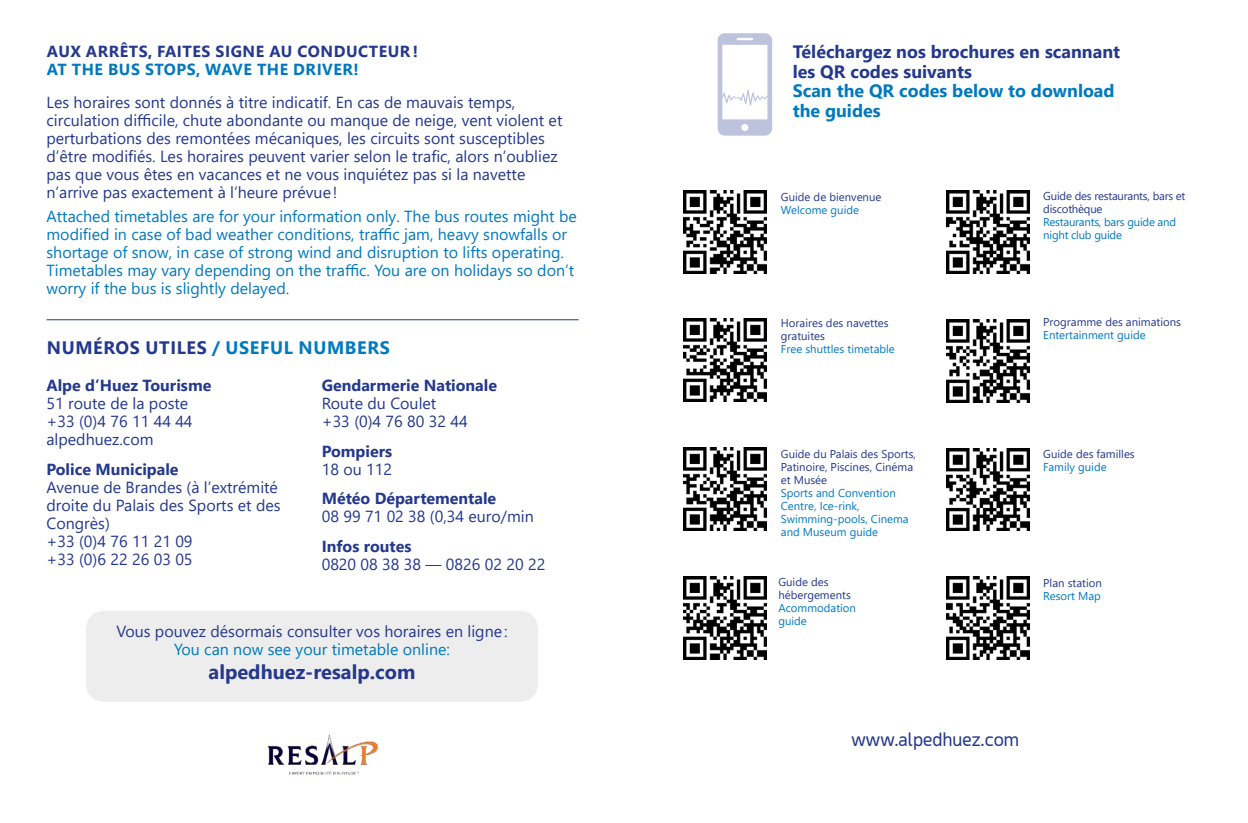
<style>
.page{position:relative;width:1248px;height:823px;background:#fff}
.page>*{position:absolute;margin:0;border:0;box-sizing:border-box;transform-origin:0 0}
.t1{font:700 20px "Segoe UI";color:#24388d}
.t2{font:700 18px "Segoe UI";letter-spacing:.035em;color:#0079bf}
.t3{font:700 17.8px/19.4px "Segoe UI";color:#24388d}
.t4{font:700 17.8px/19.4px "Segoe UI";color:#0079bf}
.t5{font:17.8px "Acephimere";color:#24388d}
.t6{font:16px/18px "Segoe UI";color:#24388d}
.t7{font:16px/18px "Segoe UI";color:#0079bf}
.t8{font:700 16px "Segoe UI";color:#24388d}
.t9{font:700 16px "Segoe UI";letter-spacing:.035em;color:#24388d}
.t10{font:700 16px "Segoe UI";letter-spacing:.035em;color:#0079bf}
.t11{font:11.4px/13px "Segoe UI";color:#24388d}
.t12{font:11.4px/13px "Segoe UI";color:#0079bf}
.t13{font:11.4px/13px "Segoe UI";letter-spacing:-.02em;color:#0079bf}
.t14{font:11.4px/13px "Segoe UI";letter-spacing:-.02em;color:#24388d}
.s1{color:#24388d}
</style>
<div class="page">
<div style="left:86px;top:610px;width:452px;height:91px;background:#ededed;border-radius:17px"></div>
<hr style="left:46px;top:319px;width:532px;height:1px;background:#24388d">
<img style="left:267px;top:734px;width:111px;height:41px">
<img style="left:683px;top:190px;width:83px;height:83px">
<img style="left:946px;top:319px;width:83px;height:83px">
<img style="left:946px;top:448px;width:83px;height:82px">
<img style="left:683px;top:447px;width:83px;height:83px">
<img style="left:946px;top:190px;width:83px;height:83px">
<img style="left:683px;top:319px;width:83px;height:82px">
<svg style="left:717px;top:33px;width:55px;height:103px"></svg>
<img style="left:946px;top:576px;width:83px;height:83px">
<img style="left:683px;top:576px;width:83px;height:83px">
<p class="t9" style="left:47px;top:36px;width:372px">AUX ARRÊTS, FAITES SIGNE AU CONDUCTEUR!</p>
<p class="t10" style="left:47px;top:54px;width:313px">AT THE BUS STOPS, WAVE THE DRIVER!</p>
<p class="t6" style="left:46px;top:92px;width:517px">Les horaires sont donnés à titre indicatif. En cas de mauvais temps, circulation difficile, chute abondante ou manque de neige, vent violent et perturbations des remontées mécaniques, les circuits sont susceptibles d’être modifiés. Les horaires peuvent varier selon le trafic, alors n’oubliez pas que vous êtes en vacances et ne vous inquiétez pas si la navette n’arrive pas exactement à l’heure prévue!</p>
<p class="t7" style="left:46px;top:206px;width:532px">Attached timetables are for your information only. The bus routes might be modified in case of bad weather conditions, traffic jam, heavy snowfalls or shortage of snow, in case of strong wind and disruption to lifts operating.<br>Timetables may vary depending on the traffic. You are on holidays so don’t worry if the bus is slightly delayed.</p>
<p class="t2" style="left:47px;top:330px;width:344px"><span class="s1">NUMÉROS UTILES</span> / USEFUL NUMBERS</p>
<p class="t8" style="left:46px;top:370px;width:166px">Alpe d’Huez Tourisme</p>
<p class="t6" style="left:46px;top:393px;width:148px">51 route de la poste +33 (0)4 76 11 44 44 alpedhuez.com</p>
<p class="t8" style="left:46px;top:453px;width:133px">Police Municipale</p>
<p class="t6" style="left:46px;top:476px;width:236px">Avenue de Brandes (à l’extrémité droite du Palais des Sports et des<br>Congrès)<br>+33 (0)4 76 11 21 09<br>+33 (0)6 22 26 03 05</p>
<p class="t8" style="left:322px;top:370px;width:177px">Gendarmerie Nationale</p>
<p class="t6" style="left:322px;top:393px;width:148px">Route du Coulet +33 (0)4 76 80 32 44</p>
<p class="t8" style="left:322px;top:435px;width:72px">Pompiers</p>
<p class="t6" style="left:322px;top:458px;width:72px">18 ou 112</p>
<p class="t8" style="left:322px;top:483px;width:176px">Météo Départementale</p>
<p class="t6" style="left:322px;top:505px;width:214px">08 99 71 02 38 (0,34 euro/min</p>
<p class="t8" style="left:322px;top:530px;width:91px">Infos routes</p>
<p class="t6" style="left:322px;top:553px;width:225px">0820 08 38 38 — 0826 02 20 22</p>
<p class="t6" style="left:116px;top:620px;width:392px">Vous pouvez désormais consulter vos horaires en ligne:</p>
<p class="t7" style="left:174px;top:638px;width:277px">You can now see your timetable online:</p>
<p class="t1" style="left:209px;top:652px;width:208px">alpedhuez-resalp.com</p>
<p class="t3" style="left:792px;top:41px;width:329px">Téléchargez nos brochures en scannant les QR codes suivants</p>
<p class="t4" style="left:792px;top:80px;width:323px">Scan the QR codes below to download the guides</p>
<p class="t11" style="left:780px;top:189px;width:102px">Guide de bienvenue</p>
<p class="t12" style="left:780px;top:202px;width:80px">Welcome guide</p>
<p class="t11" style="left:780px;top:315px;width:109px">Horaires des navettes gratuites</p>
<p class="t12" style="left:780px;top:341px;width:115px">Free shuttles timetable</p>
<p class="t11" style="left:780px;top:446px;width:137px">Guide du Palais des Sports,<br>Patinoire, Piscines, Cinéma et Musée</p>
<p class="t12" style="left:780px;top:485px;width:129px">Sports and Convention<br>Centre, Ice-rink,<br>Swimming-pools, Cinema and Museum guide</p>
<p class="t11" style="left:778px;top:574px;width:74px">Guide des hébergements</p>
<p class="t12" style="left:778px;top:600px;width:79px">Acommodation guide</p>
<p class="t14" style="left:1043px;top:188px;width:144px">Guide des restaurants, bars et discothèque</p>
<p class="t13" style="left:1043px;top:214px;width:134px">Restaurants, bars guide and night club guide</p>
<p class="t11" style="left:1043px;top:314px;width:139px">Programme des animations</p>
<p class="t12" style="left:1043px;top:327px;width:104px">Entertainment guide</p>
<p class="t11" style="left:1043px;top:446px;width:93px">Guide des familles</p>
<p class="t12" style="left:1043px;top:459px;width:65px">Family guide</p>
<p class="t11" style="left:1043px;top:574px;width:60px">Plan station</p>
<p class="t12" style="left:1043px;top:587px;width:59px">Resort Map</p>
<p class="t5" style="left:851px;top:727px;width:169px">www.alpedhuez.com</p>
</div>
